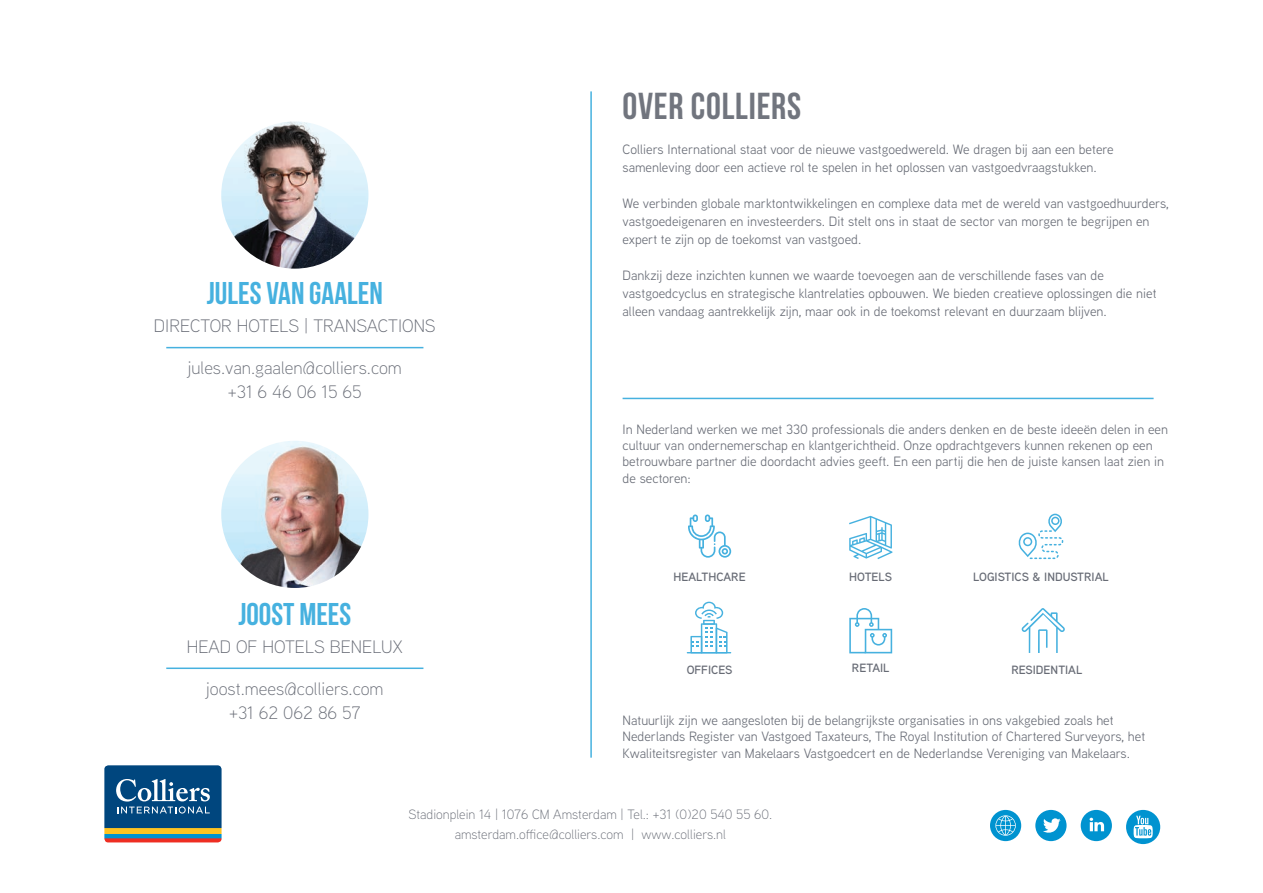
<style>
.page{position:relative;width:1263px;height:893px;background:#fff}
.page>*{position:absolute;margin:0;border:0;box-sizing:border-box;transform-origin:0 0}
.t1{font:37.5px "Bebas Neue";letter-spacing:.02em;color:#71757e}
.t2{font:31.5px "Bebas Neue";color:#46b1df}
.t3{font:300 18px/23.5px "Aaux Next";color:#676b75;text-align:center}
.t4{font:13.5px/18px "Aaux Next";color:#676b75}
.t5{font:300 13.5px/19.5px "Aaux Next";color:#676b75;text-align:center}
.t6{font:600 12px "Aaux Next";color:#676b75}
</style>
<div class="page">
<hr style="left:590px;top:91px;width:2px;height:667px;background:#46b1df">
<hr style="left:623px;top:398px;width:530px;height:1px;background:#46b1df">
<hr style="left:166px;top:347px;width:257px;height:1px;background:#46b1df">
<hr style="left:166px;top:667px;width:257px;height:2px;background:#46b1df">
<svg style="left:106px;top:767px;width:114px;height:74px;background:#376685"></svg>
<div style="left:103px;top:764px;width:120px;height:80px;border:2px solid #fff;border-radius:5px"></div>
<div style="left:1081px;top:810px;width:31px;height:31px;background:#0093d0;border-radius:50%"></div>
<svg style="left:1089px;top:818px;width:15px;height:13px"></svg>
<div style="left:990px;top:810px;width:31px;height:31px;background:#0093d0;border-radius:50%"></div>
<svg style="left:995px;top:815px;width:21px;height:21px"></svg>
<div style="left:1035px;top:810px;width:31px;height:31px;background:#0093d0;border-radius:50%"></div>
<svg style="left:1043px;top:818px;width:17px;height:15px"></svg>
<svg style="left:1126px;top:810px;width:34px;height:34px"></svg>
<svg style="left:690px;top:602px;width:37px;height:50px"></svg>
<hr style="left:687px;top:652px;width:44px;height:1px;background:#46b1df">
<svg style="left:849px;top:516px;width:43px;height:43px"></svg>
<svg style="left:1018px;top:514px;width:45px;height:45px"></svg>
<svg style="left:849px;top:608px;width:43px;height:45px"></svg>
<svg style="left:688px;top:514px;width:43px;height:44px"></svg>
<svg style="left:1022px;top:608px;width:43px;height:45px"></svg>
<img style="left:221px;top:121px;width:147px;height:148px;border-radius:74px">
<img style="left:221px;top:441px;width:147px;height:147px;border-radius:74px">
<h2 class="t2" style="left:207px;top:276px;width:177px">JULES VAN GAALEN</h2>
<h3 class="t3" style="left:154px;top:313px;width:283px">DIRECTOR HOTELS | TRANSACTIONS</h3>
<h3 class="t3" style="left:188px;top:356px;width:216px">jules.van.gaalen@colliers.com +31 6 46 06 15 65</h3>
<h2 class="t2" style="left:238px;top:597px;width:114px">JOOST MEES</h2>
<h3 class="t3" style="left:187px;top:634px;width:218px">HEAD OF HOTELS BENELUX</h3>
<h3 class="t3" style="left:206px;top:676px;width:179px">joost.mees@colliers.com +31 62 062 86 57</h3>
<h1 class="t1" style="left:623px;top:86px;width:180px">OVER COLLIERS</h1>
<p class="t4" style="left:623px;top:140px;width:493px">Colliers International staat voor de nieuwe vastgoedwereld. We dragen bij aan een betere samenleving door een actieve rol te spelen in het oplossen van vastgoedvraagstukken.</p>
<p class="t4" style="left:623px;top:194px;width:548px">We verbinden globale marktontwikkelingen en complexe data met de wereld van vastgoedhuurders, vastgoedeigenaren en investeerders. Dit stelt ons in staat de sector van morgen te begrijpen en expert te zijn op de toekomst van vastgoed.</p>
<p class="t4" style="left:623px;top:266px;width:535px">Dankzij deze inzichten kunnen we waarde toevoegen aan de verschillende fases van de vastgoedcyclus en strategische klantrelaties opbouwen. We bieden creatieve oplossingen die niet alleen vandaag aantrekkelijk zijn, maar ook in de toekomst relevant en duurzaam blijven.</p>
<p class="t4" style="left:623px;top:421px;width:547px;line-height:16.2px">In Nederland werken we met 330 professionals die anders denken en de beste ideeën delen in een cultuur van ondernemerschap en klantgerichtheid. Onze opdrachtgevers kunnen rekenen op een betrouwbare partner die doordacht advies geeft. En een partij die hen de juiste kansen laat zien in de sectoren:</p>
<p class="t6" style="left:673px;top:568px;width:74px">HEALTHCARE</p>
<p class="t6" style="left:849px;top:568px;width:44px">HOTELS</p>
<p class="t6" style="left:973px;top:568px;width:137px">LOGISTICS &amp; INDUSTRIAL</p>
<p class="t6" style="left:687px;top:662px;width:47px">OFFICES</p>
<p class="t6" style="left:852px;top:660px;width:39px">RETAIL</p>
<p class="t6" style="left:1011px;top:662px;width:73px">RESIDENTIAL</p>
<p class="t4" style="left:623px;top:712px;width:524px;line-height:16.2px">Natuurlijk zijn we aangesloten bij de belangrijkste organisaties in ons vakgebied zoals het<br>Nederlands Register van Vastgoed Taxateurs, The Royal Institution of Chartered Surveyors, het<br>Kwaliteitsregister van Makelaars Vastgoedcert en de Nederlandse Vereniging van Makelaars.</p>
<p class="t5" style="left:408px;top:804px;width:365px">Stadionplein 14 | 1076 CM Amsterdam | Tel.: +31 (0)20 540 55 60. amsterdam.office@colliers.com | www.colliers.nl</p>
</div>
